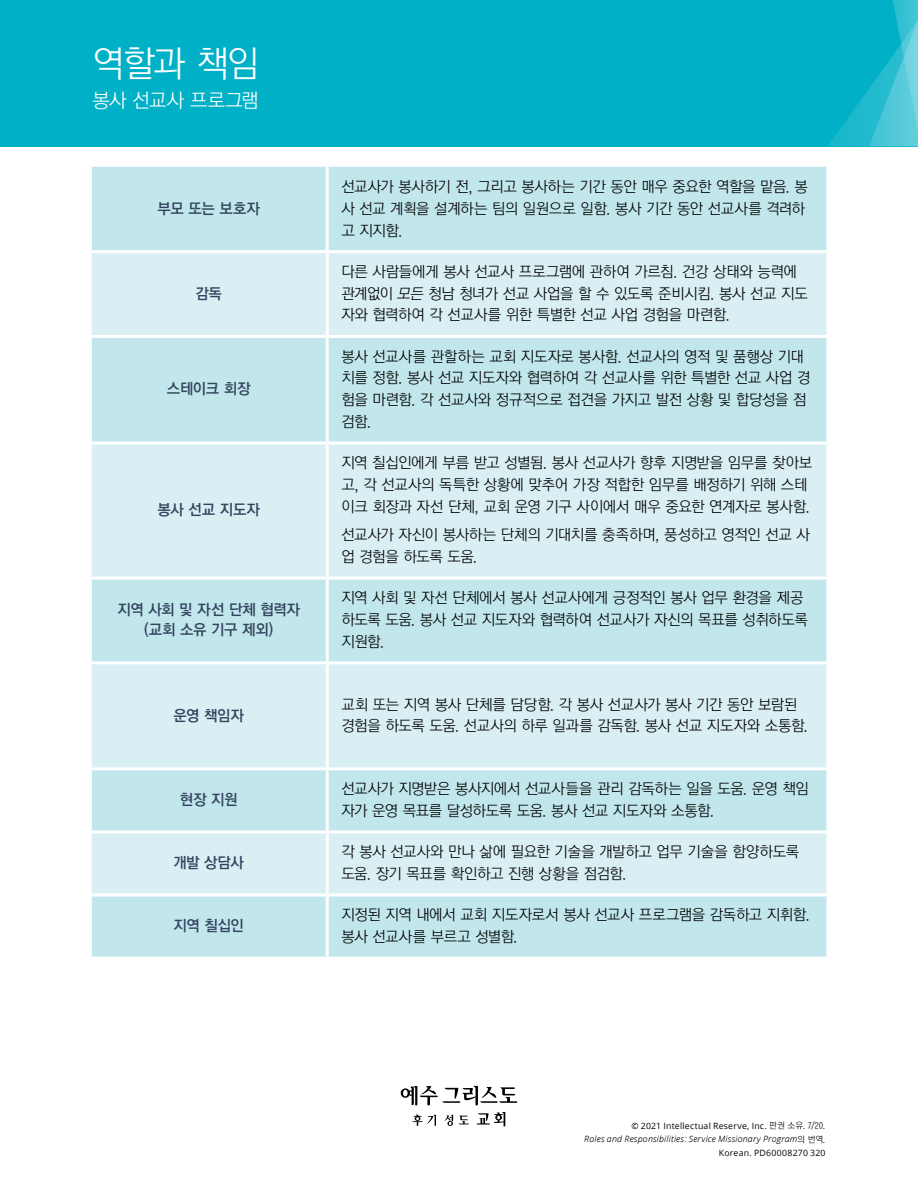
<style>
.page{position:relative;width:918px;height:1188px;background:#fff}
.page>*{position:absolute;margin:0;border:0;box-sizing:border-box;transform-origin:0 0}
.title_h1{font:36px "YDGO52";color:#fff}
.para_subtitle{font:19.5px "YDGO52";letter-spacing:-.02em;color:#fff}
.para_td{font:15px/21.8px "YDGO52";letter-spacing:-.03em;color:#000}
.para_th{font:15px/19.5px "YDGO54";letter-spacing:-.025em;color:#344460;text-align:center}
.para_copyright{font:8.7px/13.5px "Zoramlds Lat";letter-spacing:.025em;color:#000;text-align:right}
.s1{font-style:italic}
.s2{font-family:"YDGO52"}
</style>
<div class="page">
<div style="left:0;top:0;width:918px;height:146px;background:#00b0c7"></div>
<div style="left:92px;top:167px;width:734px;height:790px;background:#c1e7ed"></div>
<svg style="left:92px;top:253px;width:734px;height:641px;background:#cfebf0"></svg>
<hr style="left:326px;top:167px;width:3px;height:83px;background:#fff">
<hr style="left:89px;top:250px;width:238px;height:3px;background:#fff">
<hr style="left:327px;top:250px;width:502px;height:3px;background:#fff">
<hr style="left:326px;top:253px;width:3px;height:82px;background:#fff">
<hr style="left:89px;top:335px;width:238px;height:3px;background:#fff">
<hr style="left:327px;top:335px;width:502px;height:3px;background:#fff">
<hr style="left:326px;top:338px;width:3px;height:104px;background:#fff">
<hr style="left:89px;top:442px;width:238px;height:3px;background:#fff">
<hr style="left:327px;top:442px;width:502px;height:3px;background:#fff">
<hr style="left:326px;top:445px;width:3px;height:132px;background:#fff">
<hr style="left:89px;top:577px;width:238px;height:3px;background:#fff">
<hr style="left:327px;top:577px;width:502px;height:3px;background:#fff">
<hr style="left:326px;top:580px;width:3px;height:81px;background:#fff">
<hr style="left:89px;top:661px;width:238px;height:3px;background:#fff">
<hr style="left:327px;top:661px;width:502px;height:3px;background:#fff">
<hr style="left:326px;top:664px;width:3px;height:103px;background:#fff">
<hr style="left:89px;top:767px;width:238px;height:3px;background:#fff">
<hr style="left:327px;top:767px;width:502px;height:3px;background:#fff">
<hr style="left:326px;top:770px;width:3px;height:60px;background:#fff">
<hr style="left:89px;top:830px;width:238px;height:3px;background:#fff">
<hr style="left:327px;top:830px;width:502px;height:3px;background:#fff">
<hr style="left:326px;top:833px;width:3px;height:61px;background:#fff">
<hr style="left:89px;top:894px;width:238px;height:3px;background:#fff">
<hr style="left:327px;top:894px;width:502px;height:3px;background:#fff">
<hr style="left:326px;top:897px;width:3px;height:60px;background:#fff">
<svg style="left:828px;top:0;width:90px;height:146px"></svg>
<svg style="left:413px;top:1115px;width:23px;height:11px"></svg>
<svg style="left:444px;top:1115px;width:9px;height:11px"></svg>
<svg style="left:459px;top:1116px;width:10px;height:8px"></svg>
<svg style="left:477px;top:1112px;width:28px;height:14px"></svg>
<svg style="left:401px;top:1086px;width:116px;height:19px"></svg>
<p class="title_h1" style="left:92px;top:45px;width:169px">역할과 책임</p>
<p class="para_subtitle" style="left:92px;top:90px;width:168px">봉사 선교사 프로그램</p>
<p class="para_th" style="left:157px;top:199px;width:104px">부모 또는 보호자</p>
<p class="para_th" style="left:196px;top:284px;width:28px">감독</p>
<p class="para_th" style="left:167px;top:380px;width:85px">스테이크 회장</p>
<p class="para_th" style="left:157px;top:501px;width:104px">봉사 선교 지도자</p>
<p class="para_th" style="left:117px;top:601px;width:184px">지역 사회 및 자선 단체 협력자 (교회 소유 기구 제외)</p>
<p class="para_td" style="left:341px;top:176px;width:468px">선교사가 봉사하기 전, 그리고 봉사하는 기간 동안 매우 중요한 역할을 맡음. 봉 사 선교 계획을 설계하는 팀의 일원으로 일함. 봉사 기간 동안 선교사를 격려하 고 지지함.</p>
<p class="para_td" style="left:341px;top:261px;width:468px">다른 사람들에게 봉사 선교사 프로그램에 관하여 가르침. 건강 상태와 능력에 관계없이 <span class="s1">모든</span> 청남 청녀가 선교 사업을 할 수 있도록 준비시킴. 봉사 선교 지도 자와 협력하여 각 선교사를 위한 특별한 선교 사업 경험을 마련함.</p>
<p class="para_td" style="left:341px;top:346px;width:471px">봉사 선교사를 관할하는 교회 지도자로 봉사함. 선교사의 영적 및 품행상 기대 치를 정함. 봉사 선교 지도자와 협력하여 각 선교사를 위한 특별한 선교 사업 경 험을 마련함. 각 선교사와 정규적으로 접견을 가지고 발전 상황 및 합당성을 점 검함.</p>
<p class="para_td" style="left:341px;top:453px;width:472px">지역 칠십인에게 부름 받고 성별됨. 봉사 선교사가 향후 지명받을 임무를 찾아보 고, 각 선교사의 독특한 상황에 맞추어 가장 적합한 임무를 배정하기 위해 스테 이크 회장과 자선 단체, 교회 운영 기구 사이에서 매우 중요한 연계자로 봉사함.</p>
<p class="para_td" style="left:341px;top:525px;width:470px">선교사가 자신이 봉사하는 단체의 기대치를 충족하며, 풍성하고 영적인 선교 사 업 경험을 하도록 도움.</p>
<p class="para_td" style="left:341px;top:588px;width:468px">지역 사회 및 자선 단체에서 봉사 선교사에게 긍정적인 봉사 업무 환경을 제공 하도록 도움. 봉사 선교 지도자와 협력하여 선교사가 자신의 목표를 성취하도록 지원함.</p>
<p class="para_th" style="left:174px;top:706px;width:72px">운영 책임자</p>
<p class="para_td" style="left:341px;top:694px;width:468px">교회 또는 지역 봉사 단체를 담당함. 각 봉사 선교사가 봉사 기간 동안 보람된 경험을 하도록 도움. 선교사의 하루 일과를 감독함. 봉사 선교 지도자와 소통함.</p>
<p class="para_th" style="left:180px;top:791px;width:59px">현장 지원</p>
<p class="para_td" style="left:341px;top:779px;width:469px">선교사가 지명받은 봉사지에서 선교사들을 관리 감독하는 일을 도움. 운영 책임 자가 운영 목표를 달성하도록 도움. 봉사 선교 지도자와 소통함.</p>
<p class="para_th" style="left:173px;top:854px;width:72px">개발 상담사</p>
<p class="para_td" style="left:341px;top:842px;width:459px">각 봉사 선교사와 만나 삶에 필요한 기술을 개발하고 업무 기술을 함양하도록 도움. 장기 목표를 확인하고 진행 상황을 점검함.</p>
<p class="para_th" style="left:173px;top:917px;width:72px">지역 칠십인</p>
<p class="para_td" style="left:341px;top:905px;width:470px">지정된 지역 내에서 교회 지도자로서 봉사 선교사 프로그램을 감독하고 지휘함. 봉사 선교사를 부르고 성별함.</p>
<p class="para_copyright" style="left:584px;top:1119px;width:243px">© 2021 Intellectual Reserve, Inc. <span class="s2">판권 소유. 7/20.<br></span><span class="s1">Roles and Responsibilities: Service Missionary Program</span><span class="s2">의 번역.<br></span>Korean. PD60008270 320</p>
</div>
